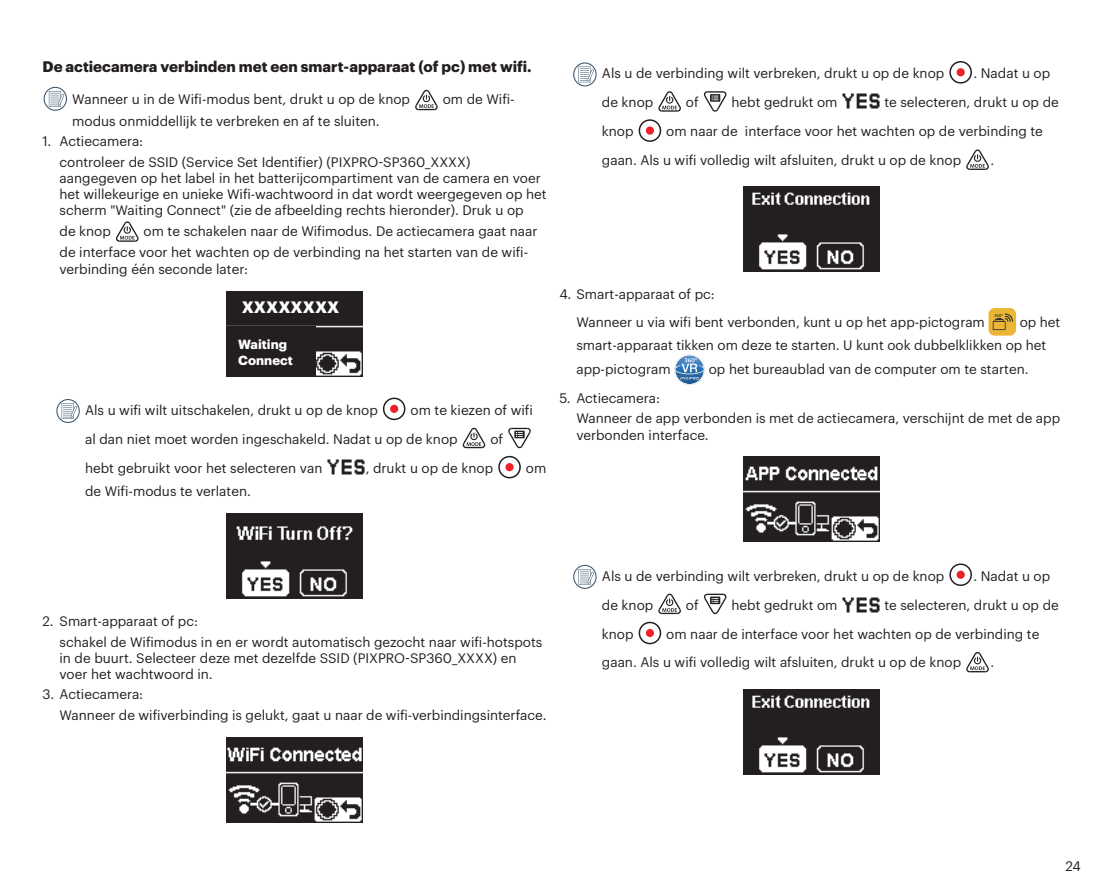
<style>
.page{position:relative;width:1106px;height:889px;background:#fff}
.page>*{position:absolute;margin:0;border:0;box-sizing:border-box;transform-origin:0 0}
.t1{font:700 16.2px "Graphik";color:#fff}
.t2{font:700 15px "Graphik";color:#231f20}
.t3{font:13.5px/20.4px "Graphik";color:#231f20}
.t4{font:700 12.9px/15.6px "Graphik";color:#fff}
</style>
<div class="page">
<svg style="left:44px;top:87px;width:23px;height:24px"></svg>
<svg style="left:415px;top:89px;width:23px;height:22px"></svg>
<svg style="left:116px;top:221px;width:23px;height:21px"></svg>
<img style="left:227px;top:291px;width:135px;height:85px">
<img style="left:227px;top:295px;width:135px;height:27px">
<div style="left:227px;top:327px;width:88px;height:49px;background:#231f20"></div>
<div style="left:233px;top:334px;width:71px;height:35px;background:#231f20"></div>
<div style="left:235px;top:295px;width:101px;height:23px;background:#231f20"></div>
<svg style="left:56px;top:399px;width:24px;height:24px"></svg>
<div style="left:383px;top:397px;width:22px;height:23px;border:1px solid #231f20;border-radius:50%"></div>
<div style="left:390px;top:405px;width:8px;height:8px;background:#ee2028;border-radius:50%"></div>
<svg style="left:462px;top:427px;width:24px;height:22px"></svg>
<svg style="left:508px;top:427px;width:23px;height:22px"></svg>
<img style="left:327px;top:459px;width:38px;height:16px">
<div style="left:498px;top:456px;width:23px;height:22px;border:1px solid #231f20;border-radius:50%"></div>
<div style="left:505px;top:463px;width:8px;height:8px;background:#ee2028;border-radius:50%"></div>
<img style="left:227px;top:514px;width:135px;height:85px">
<img style="left:227px;top:737px;width:135px;height:85px">
<svg style="left:573px;top:62px;width:23px;height:24px"></svg>
<div style="left:949px;top:61px;width:23px;height:23px;border:1px solid #231f20;border-radius:50%"></div>
<div style="left:956px;top:68px;width:8px;height:8px;background:#ee2028;border-radius:50%"></div>
<svg style="left:658px;top:91px;width:23px;height:21px"></svg>
<svg style="left:703px;top:91px;width:24px;height:21px"></svg>
<img style="left:842px;top:93px;width:38px;height:16px">
<div style="left:638px;top:119px;width:23px;height:23px;border:1px solid #231f20;border-radius:50%"></div>
<div style="left:646px;top:126px;width:8px;height:9px;background:#ee2028;border-radius:50%"></div>
<svg style="left:966px;top:149px;width:23px;height:21px"></svg>
<img style="left:743px;top:187px;width:136px;height:85px">
<div style="left:988px;top:308px;width:28px;height:28px;background:#ebb636;border-radius:6px"></div>
<svg style="left:992px;top:313px;width:21px;height:17px"></svg>
<svg style="left:674px;top:354px;width:31px;height:30px"></svg>
<img style="left:743px;top:457px;width:136px;height:85px">
<svg style="left:573px;top:565px;width:23px;height:24px"></svg>
<div style="left:949px;top:563px;width:23px;height:23px;border:1px solid #231f20;border-radius:50%"></div>
<div style="left:956px;top:570px;width:8px;height:9px;background:#ee2028;border-radius:50%"></div>
<svg style="left:658px;top:593px;width:23px;height:22px"></svg>
<svg style="left:703px;top:593px;width:24px;height:22px"></svg>
<img style="left:842px;top:597px;width:38px;height:16px">
<div style="left:638px;top:622px;width:23px;height:22px;border:1px solid #231f20;border-radius:50%"></div>
<div style="left:646px;top:629px;width:8px;height:8px;background:#ee2028;border-radius:50%"></div>
<svg style="left:966px;top:652px;width:23px;height:21px"></svg>
<img style="left:743px;top:689px;width:136px;height:85px">
<p class="t2" style="left:43px;top:55px;width:490px">De actiecamera verbinden met een smart-apparaat (of pc) met wifi.</p>
<p class="t3" style="left:72px;top:87px;width:339px">Wanneer u in de Wifi-modus bent, drukt u op de knop</p>
<p class="t3" style="left:443px;top:87px;width:73px">om de Wifi-</p>
<p class="t3" style="left:72px;top:110px;width:309px">modus onmiddellijk te verbreken en af te sluiten.</p>
<p class="t3" style="left:60px;top:130px;width:412px;text-indent:-17px">1. Actiecamera:<br>controleer de SSID (Service Set Identifier) (PIXPRO-SP360_XXXX)</p>
<p class="t3" style="left:60px;top:169px;width:488px;line-height:16.2px">aangegeven op het label in het batterijcompartiment van de camera en voer het willekeurige en unieke Wifi-wachtwoord in dat wordt weergegeven op het scherm "Waiting Connect" (zie de afbeelding rechts hieronder). Druk u op</p>
<p class="t3" style="left:60px;top:220px;width:53px">de knop</p>
<p class="t3" style="left:60px;top:220px;width:479px;line-height:21px;text-indent:84px">om te schakelen naar de Wifimodus. De actiecamera gaat naar de interface voor het wachten op de verbinding na het starten van de wifi-</p>
<p class="t3" style="left:60px;top:257px;width:190px">verbinding één seconde later:</p>
<p class="t1" style="left:242px;top:295px;width:99px">XXXXXXXX</p>
<p class="t4" style="left:238px;top:335px;width:56px">Waiting<br>Connect</p>
<p class="t3" style="left:85px;top:398px;width:294px">Als u wifi wilt uitschakelen, drukt u op de knop</p>
<p class="t3" style="left:85px;top:394px;width:449px;line-height:29.1px;text-indent:325px">om te kiezen of wifi al dan niet moet worden ingeschakeld. Nadat u op de knop</p>
<p class="t3" style="left:490px;top:428px;width:14px">of</p>
<p class="t3" style="left:85px;top:457px;width:239px">hebt gebruikt voor het selecteren van</p>
<p class="t3" style="left:366px;top:457px;width:129px">, drukt u op de knop</p>
<p class="t3" style="left:526px;top:457px;width:22px">om</p>
<p class="t3" style="left:85px;top:480px;width:167px">de Wifi-modus te verlaten.</p>
<p class="t3" style="left:602px;top:62px;width:344px">Als u de verbinding wilt verbreken, drukt u op de knop</p>
<p class="t3" style="left:973px;top:62px;width:78px">. Nadat u op</p>
<p class="t3" style="left:602px;top:91px;width:53px">de knop</p>
<p class="t3" style="left:686px;top:91px;width:14px">of</p>
<p class="t3" style="left:731px;top:91px;width:108px">hebt gedrukt om</p>
<p class="t3" style="left:884px;top:91px;width:176px">te selecteren, drukt u op de</p>
<p class="t3" style="left:602px;top:120px;width:33px">knop</p>
<p class="t3" style="left:602px;top:116px;width:442px;line-height:28px;text-indent:64px">om naar de interface voor het wachten op de verbinding te gaan. Als u wifi volledig wilt afsluiten, drukt u op de knop</p>
<p class="t3" style="left:990px;top:148px;width:5px">.</p>
<p class="t3" style="left:576px;top:279px;width:410px;line-height:27.5px;text-indent:-17px">4. Smart-apparaat of pc:<br>Wanneer u via wifi bent verbonden, kunt u op het app-pictogram</p>
<p class="t3" style="left:576px;top:309px;width:485px;line-height:23.9px;text-indent:443px">op het smart-apparaat tikken om deze te starten. U kunt ook dubbelklikken op het app-pictogram</p>
<p class="t3" style="left:709px;top:358px;width:321px">op het bureaublad van de computer om te starten.</p>
<p class="t3" style="left:576px;top:386px;width:485px;text-indent:-17px">5. Actiecamera:<br>Wanneer de app verbonden is met de actiecamera, verschijnt de met de app</p>
<p class="t3" style="left:576px;top:423px;width:134px">verbonden interface.</p>
<p class="t3" style="left:60px;top:610px;width:484px;text-indent:-17px">2. Smart-apparaat of pc:<br>schakel de Wifimodus in en er wordt automatisch gezocht naar wifi-hotspots</p>
<p class="t3" style="left:60px;top:648px;width:458px;line-height:16.2px">in de buurt. Selecteer deze met dezelfde SSID (PIXPRO-SP360_XXXX) en voer het wachtwoord in.</p>
<p class="t3" style="left:60px;top:683px;width:488px;text-indent:-17px">3. Actiecamera:<br>Wanneer de wifiverbinding is gelukt, gaat u naar de wifi-verbindingsinterface.</p>
<p class="t3" style="left:602px;top:564px;width:344px">Als u de verbinding wilt verbreken, drukt u op de knop</p>
<p class="t3" style="left:973px;top:564px;width:78px">. Nadat u op</p>
<p class="t3" style="left:602px;top:593px;width:53px">de knop</p>
<p class="t3" style="left:686px;top:593px;width:14px">of</p>
<p class="t3" style="left:731px;top:593px;width:108px">hebt gedrukt om</p>
<p class="t3" style="left:884px;top:593px;width:176px">te selecteren, drukt u op de</p>
<p class="t3" style="left:602px;top:622px;width:33px">knop</p>
<p class="t3" style="left:602px;top:619px;width:439px;line-height:28px;text-indent:64px">om naar de interface voor het wachten op de verbinding te gaan. Als u wifi volledig wilt afsluiten, drukt u op de knop</p>
<p class="t3" style="left:990px;top:651px;width:5px">.</p>
<p class="t3" style="left:1065px;top:854px;width:17px">24</p>
</div>
